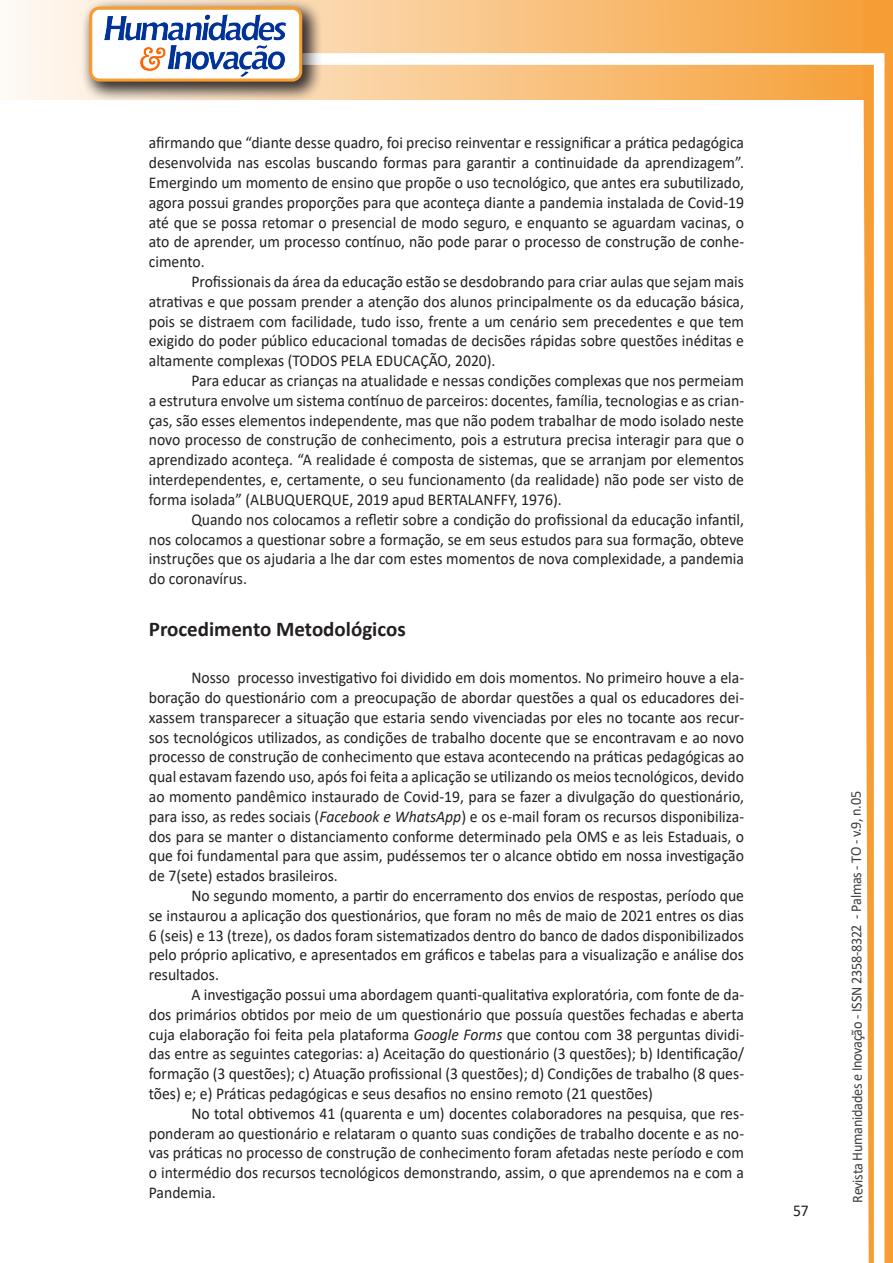
<style>
.page{position:relative;width:893px;height:1263px;background:#fff}
.page>*{position:absolute;margin:0;border:0;box-sizing:border-box;transform-origin:0 0}
.Titulo_2{font:700 21px "Calibri";color:#231f20}
.Texto{font:16.5px/19.8px "Calibri";color:#231f20;text-align:justify;scale:.95 1}
.t1{font:15px "Calibri";letter-spacing:-.025em;color:#3e3e3f;scale:.95 1}
.s1{font-style:italic}
</style>
<div class="page">
<svg style="left:5px;top:0;width:858px;height:100px;background:#f9c484"></svg>
<div style="left:302px;top:53px;width:582px;height:12px;background:#fff;border:2px solid #fff"></div>
<svg style="left:863px;top:0;width:30px;height:1263px"></svg>
<div style="left:81px;top:0;width:241px;height:102px;background:#231f20;opacity:.75"></div>
<div style="left:91px;top:8px;width:210px;height:72px;background:#fff;border-radius:9px"></div>
<img style="left:104px;top:14px;width:181px;height:62px">
<div style="left:89px;top:7px;width:213px;height:75px;border:3px solid #f69e34;border-radius:9px"></div>
<p class="Texto" style="left:149px;top:133px;width:628px">afirmando que “diante desse quadro, foi preciso reinventar e ressignificar a prática pedagógica desenvolvida nas escolas buscando formas para garantir a continuidade da aprendizagem”.<br>Emergindo um momento de ensino que propõe o uso tecnológico, que antes era subutilizado, agora possui grandes proporções para que aconteça diante a pandemia instalada de Covid-19 até que se possa retomar o presencial de modo seguro, e enquanto se aguardam vacinas, o ato de aprender, um processo contínuo, não pode parar o processo de construção de conhe&shy;cimento.</p>
<p class="Texto" style="left:149px;top:271px;width:628px;text-indent:43px">Profissionais da área da educação estão se desdobrando para criar aulas que sejam mais atrativas e que possam prender a atenção dos alunos principalmente os da educação básica, pois se distraem com facilidade, tudo isso, frente a um cenário sem precedentes e que tem exigido do poder público educacional tomadas de decisões rápidas sobre questões inéditas e altamente complexas (TODOS PELA EDUCAÇÃO, 2020).</p>
<p class="Texto" style="left:149px;top:370px;width:628px;text-indent:43px">Para educar as crianças na atualidade e nessas condições complexas que nos permeiam a estrutura envolve um sistema contínuo de parceiros: docentes, família, tecnologias e as crian&shy;ças, são esses elementos independente, mas que não podem trabalhar de modo isolado neste novo processo de construção de conhecimento, pois a estrutura precisa interagir para que o aprendizado aconteça. “A realidade é composta de sistemas, que se arranjam por elementos interdependentes, e, certamente, o seu funcionamento (da realidade) não pode ser visto de forma isolada” (ALBUQUERQUE, 2019 apud BERTALANFFY, 1976).</p>
<p class="Texto" style="left:149px;top:509px;width:628px;text-indent:43px">Quando nos colocamos a refletir sobre a condição do profissional da educação infantil, nos colocamos a questionar sobre a formação, se em seus estudos para sua formação, obteve instruções que os ajudaria a lhe dar com estes momentos de nova complexidade, a pandemia do coronavírus.</p>
<p class="Titulo_2" style="left:149px;top:614px;width:258px">Procedimento Metodológicos</p>
<p class="Texto" style="left:149px;top:667px;width:628px;text-indent:43px">Nosso processo investigativo foi dividido em dois momentos. No primeiro houve a ela&shy;boração do questionário com a preocupação de abordar questões a qual os educadores dei&shy;xassem transparecer a situação que estaria sendo vivenciadas por eles no tocante aos recur&shy;sos tecnológicos utilizados, as condições de trabalho docente que se encontravam e ao novo processo de construção de conhecimento que estava acontecendo na práticas pedagógicas ao qual estavam fazendo uso, após foi feita a aplicação se utilizando os meios tecnológicos, devido ao momento pandêmico instaurado de Covid-19, para se fazer a divulgação do questionário, para isso, as redes sociais (<span class="s1">Facebook e WhatsApp</span>) e os e-mail foram os recursos disponibiliza&shy;dos para se manter o distanciamento conforme determinado pela OMS e as leis Estaduais, o que foi fundamental para que assim, pudéssemos ter o alcance obtido em nossa investigação de 7(sete) estados brasileiros.</p>
<p class="Texto" style="left:149px;top:885px;width:628px;text-indent:43px">No segundo momento, a partir do encerramento dos envios de respostas, período que se instaurou a aplicação dos questionários, que foram no mês de maio de 2021 entres os dias 6 (seis) e 13 (treze), os dados foram sistematizados dentro do banco de dados disponibilizados pelo próprio aplicativo, e apresentados em gráficos e tabelas para a visualização e análise dos resultados.</p>
<p class="Texto" style="left:149px;top:984px;width:628px;text-indent:43px">A investigação possui uma abordagem quanti-qualitativa exploratória, com fonte de da&shy;dos primários obtidos por meio de um questionário que possuía questões fechadas e aberta cuja elaboração foi feita pela plataforma <span class="s1">Google Forms</span> que contou com 38 perguntas dividi&shy;das entre as seguintes categorias: a) Aceitação do questionário (3 questões); b) Identificação/ formação (3 questões); c) Atuação profissional (3 questões); d) Condições de trabalho (8 ques&shy;tões) e; e) Práticas pedagógicas e seus desafios no ensino remoto (21 questões)</p>
<p class="Texto" style="left:149px;top:1103px;width:628px;text-indent:43px">No total obtivemos 41 (quarenta e um) docentes colaboradores na pesquisa, que res&shy;ponderam ao questionário e relataram o quanto suas condições de trabalho docente e as no&shy;vas práticas no processo de construção de conhecimento foram afetadas neste período e com o intermédio dos recursos tecnológicos demonstrando, assim, o que aprendemos na e com a Pandemia.</p>
<p class="Texto" style="left:793px;top:1200px;width:18px">57</p>
<p class="t1" style="left:846px;top:1203px;width:435px;rotate:-90deg">Revista Humanidades e Inovação - ISSN 2358-8322 - Palmas - TO - v.9, n.05</p>
</div>
